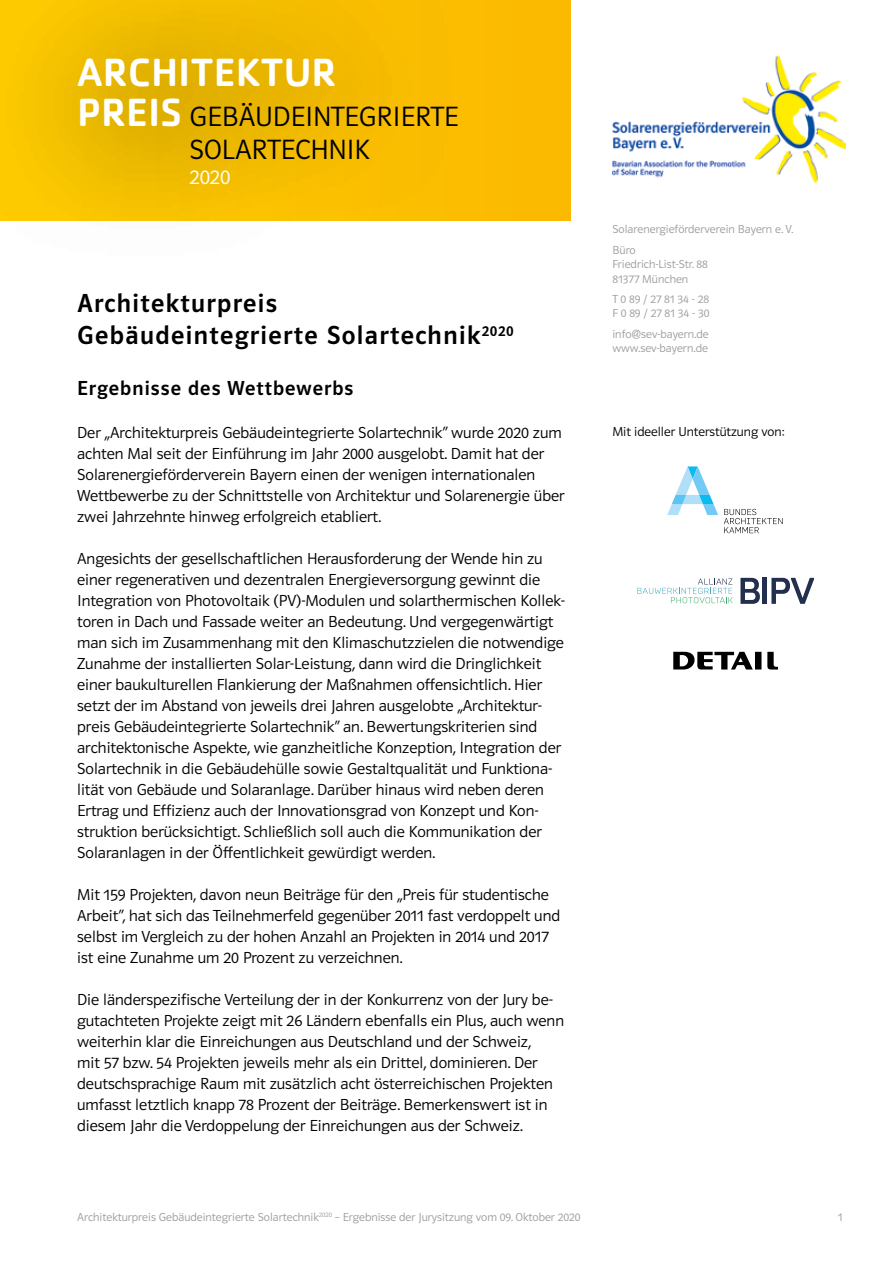
<style>
.page{position:relative;width:893px;height:1263px;background:#fff}
.page>*{position:absolute;margin:0;border:0;box-sizing:border-box;transform-origin:0 0}
.t1{font:500 40.8px "Cachet Std";color:#fff}
.t2{font:28.8px/32.5px "Polo 11 K Leicht";color:#000}
.t3{font:27px/32.4px "Polo 11 K Krftg";letter-spacing:.05em;color:#000}
.t4{font:21.6px "Polo 11 K Leicht";color:#fff}
.t5{font:21px "Polo 11 K Krftg";letter-spacing:.05em;color:#000}
.t6{font:16.5px/21px "Polo 11 K Leicht";color:#000}
.t7{font:13.5px "Polo 11 K Leicht";color:#000}
.t8{font:12px/14.4px "Polo 11 K Leicht";color:#9d9d9c}
.s1{font-family:"Cachet Std";font-weight:500;font-size:40.8px;color:#fff}
</style>
<div class="page">
<div style="left:0;top:0;width:570px;height:220px;background:#fbbb00"></div>
<svg style="left:0;top:0;width:455px;height:221px"></svg>
<img style="left:612px;top:55px;width:233px;height:129px">
<svg style="left:667px;top:466px;width:51px;height:49px"></svg>
<svg style="left:724px;top:509px;width:59px;height:24px"></svg>
<svg style="left:673px;top:652px;width:105px;height:17px"></svg>
<svg style="left:740px;top:578px;width:20px;height:26px"></svg>
<div style="left:762px;top:578px;width:5px;height:26px;background:#232f4e"></div>
<svg style="left:771px;top:578px;width:43px;height:26px"></svg>
<svg style="left:637px;top:578px;width:96px;height:25px"></svg>
<h1 class="t1" style="left:77px;top:47px;width:261px">ARCHITEKTUR</h1>
<h2 class="t2" style="left:190px;top:101px;width:271px;text-indent:-112px"><span class="s1">PREIS</span> GEBÄUDEINTEGRIERTE<br>SOLARTECHNIK</h2>
<h3 class="t4" style="left:190px;top:166px;width:42px">2020</h3>
<h3 class="t3" style="left:77px;top:287px;width:438px">Architekturpreis<br>Gebäudeintegrierte Solartechnik<sup>2020</sup></h3>
<p class="t5" style="left:77px;top:377px;width:278px">Ergebnisse des Wettbewerbs</p>
<p class="t6" style="left:77px;top:422px;width:489px">Der „Architekturpreis Gebäudeintegrierte Solartechnik“ wurde 2020 zum achten Mal seit der Einführung im Jahr 2000 ausgelobt. Damit hat der Solarenergieförderverein Bayern einen der wenigen internationalen Wettbewerbe zu der Schnittstelle von Architektur und Solarenergie über zwei Jahrzehnte hinweg erfolgreich etabliert.</p>
<p class="t6" style="left:77px;top:548px;width:489px">Angesichts der gesellschaftlichen Herausforderung der Wende hin zu einer regenerativen und dezentralen Energieversorgung gewinnt die Integration von Photovoltaik (PV)-Modulen und solarthermischen Kollek&shy;toren in Dach und Fassade weiter an Bedeutung. Und vergegenwärtigt man sich im Zusammenhang mit den Klimaschutzzielen die notwendige Zunahme der installierten Solar-Leistung, dann wird die Dringlichkeit einer baukulturellen Flankierung der Maßnahmen offensichtlich. Hier setzt der im Abstand von jeweils drei Jahren ausgelobte „Architektur&shy;preis Gebäudeintegrierte Solartechnik“ an. Bewertungskriterien sind architektonische Aspekte, wie ganzheitliche Konzeption, Integration der Solartechnik in die Gebäudehülle sowie Gestaltqualität und Funktiona&shy;lität von Gebäude und Solaranlage. Darüber hinaus wird neben deren Ertrag und Effizienz auch der Innovationsgrad von Konzept und Kon&shy;struktion berücksichtigt. Schließlich soll auch die Kommunikation der Solaranlagen in der Öffentlichkeit gewürdigt werden.</p>
<p class="t6" style="left:77px;top:885px;width:485px">Mit 159 Projekten, davon neun Beiträge für den „Preis für studentische Arbeit“, hat sich das Teilnehmerfeld gegenüber 2011 fast verdoppelt und selbst im Vergleich zu der hohen Anzahl an Projekten in 2014 und 2017 ist eine Zunahme um 20 Prozent zu verzeichnen.</p>
<p class="t6" style="left:77px;top:990px;width:488px">Die länderspezifische Verteilung der in der Konkurrenz von der Jury be&shy;gutachteten Projekte zeigt mit 26 Ländern ebenfalls ein Plus, auch wenn weiterhin klar die Einreichungen aus Deutschland und der Schweiz,<br>mit 57 bzw. 54 Projekten jeweils mehr als ein Drittel, dominieren. Der deutschsprachige Raum mit zusätzlich acht österreichischen Projekten umfasst letztlich knapp 78 Prozent der Beiträge. Bemerkenswert ist in diesem Jahr die Verdoppelung der Einreichungen aus der Schweiz.</p>
<p class="t8" style="left:612px;top:219px;width:182px;line-height:20.4px">Solarenergieförderverein Bayern e. V.<br>Büro</p>
<p class="t8" style="left:612px;top:257px;width:97px">Friedrich-List-Str. 88<br>81377 München</p>
<p class="t8" style="left:612px;top:292px;width:98px">T 0 89 / 27 81 34 - 28<br>F 0 89 / 27 81 34 - 30</p>
<p class="t8" style="left:612px;top:327px;width:98px">info@sev-bayern.de www.sev-bayern.de</p>
<p class="t7" style="left:612px;top:424px;width:174px">Mit ideeller Unterstützung von:</p>
<p class="t8" style="left:77px;top:1210px;width:505px">Architekturpreis Gebäudeintegrierte Solartechnik<sup>2020</sup> – Ergebnisse der Jurysitzung vom 09. Oktober 2020</p>
<p class="t8" style="left:838px;top:1210px;width:6px">1</p>
</div>
